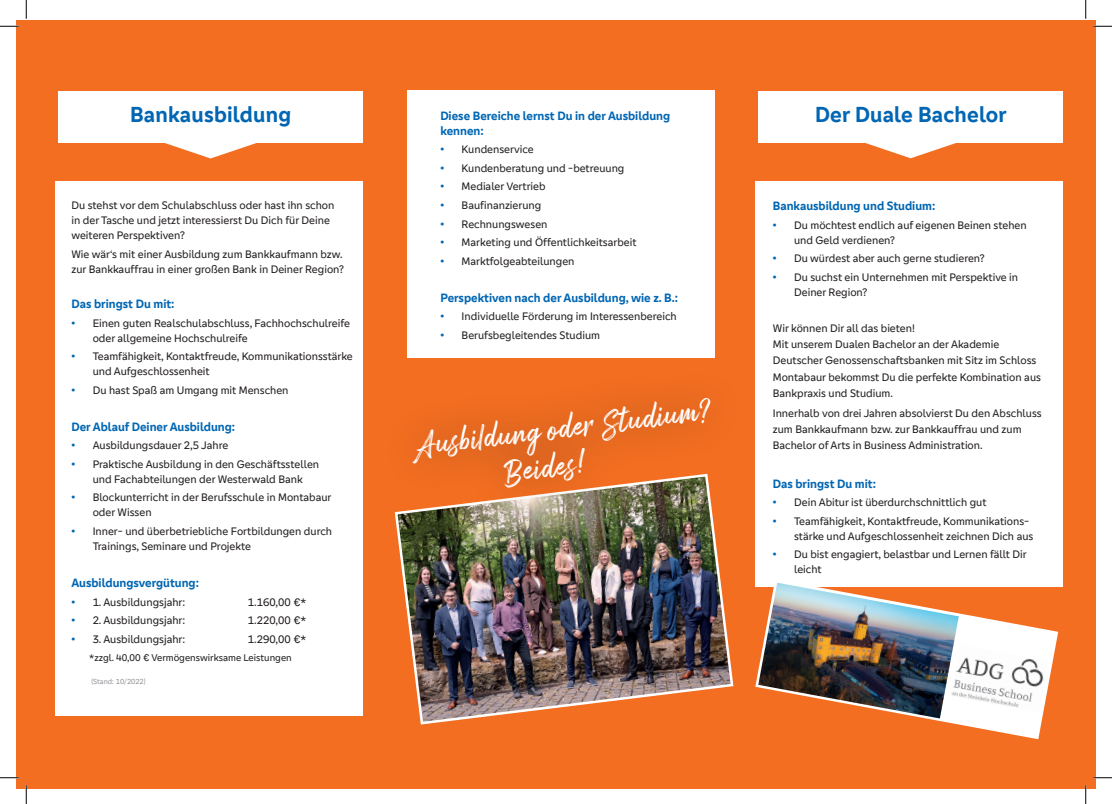
<style>
.page{position:relative;width:1112px;height:804px;background:#fff}
.page>*{position:absolute;margin:0;border:0;box-sizing:border-box;transform-origin:0 0}
.t1{font:30px/37.5px "Arsilon";color:#fff}
.t2{font:700 22.5px "Genos GFG";letter-spacing:.01em;color:#0166b3}
.t3{font:700 12.5px/15px "Genos GFG";color:#0166b3}
.t4{font:11.25px/15px "Genos GFG";color:#231f20}
.t5{font:10px "Genos GFG";color:#231f20}
.t6{font:7.5px "Genos GFG";color:#939598}
.s1{font-family:"Frutiger VR";color:#0166b3}
</style>
<div class="page">
<div style="left:17px;top:20px;width:1079px;height:768px;background:#f36e21"></div>
<div style="left:755px;top:181px;width:308px;height:405px;background:#fff"></div>
<div style="left:407px;top:91px;width:308px;height:267px;background:#fff"></div>
<div style="left:55px;top:181px;width:308px;height:535px;background:#fff"></div>
<img style="left:396px;top:522px;width:338px;height:203px">
<div style="left:380px;top:364px;width:366px;height:158px;background:#231f20;opacity:.5"></div>
<svg style="left:755px;top:586px;width:303px;height:153px"></svg>
<img style="left:758px;top:583px;width:201px;height:135px">
<img style="left:951px;top:645px;width:97px;height:68px">
<div style="left:58px;top:91px;width:305px;height:52px;background:#fff"></div>
<svg style="left:165px;top:143px;width:91px;height:15px"></svg>
<div style="left:758px;top:91px;width:305px;height:51px;background:#fff"></div>
<svg style="left:864px;top:142px;width:93px;height:16px"></svg>
<svg style="left:0;top:25px;width:19px;height:2px"></svg>
<svg style="left:1093px;top:25px;width:19px;height:2px"></svg>
<svg style="left:0;top:777px;width:19px;height:1px"></svg>
<svg style="left:1093px;top:777px;width:19px;height:1px"></svg>
<svg style="left:25px;top:0;width:2px;height:19px"></svg>
<svg style="left:25px;top:785px;width:2px;height:19px"></svg>
<svg style="left:1085px;top:0;width:1px;height:19px"></svg>
<svg style="left:1085px;top:785px;width:1px;height:19px"></svg>
<h2 class="t2" style="left:130px;top:101px;width:163px">Bankausbildung</h2>
<h2 class="t2" style="left:815px;top:101px;width:193px">Der Duale Bachelor</h2>
<p class="t3" style="left:440px;top:108px;width:231px">Diese Bereiche lernst Du in der Ausbildung kennen:</p>
<p class="t4" style="left:440px;top:142px;width:95px"><span class="s1">•</span> Kundenservice</p>
<p class="t4" style="left:440px;top:161px;width:186px"><span class="s1">•</span> Kundenberatung und -betreuung</p>
<p class="t4" style="left:440px;top:179px;width:107px"><span class="s1">•</span> Medialer Vertrieb</p>
<p class="t4" style="left:440px;top:198px;width:102px"><span class="s1">•</span> Baufinanzierung</p>
<p class="t4" style="left:440px;top:216px;width:109px"><span class="s1">•</span> Rechnungswesen</p>
<p class="t4" style="left:440px;top:235px;width:198px"><span class="s1">•</span> Marketing und Öffentlichkeitsarbeit</p>
<p class="t4" style="left:440px;top:253px;width:136px"><span class="s1">•</span> Marktfolgeabteilungen</p>
<p class="t3" style="left:440px;top:290px;width:239px">Perspektiven nach der Ausbildung, wie z. B.:</p>
<p class="t4" style="left:440px;top:309px;width:238px"><span class="s1">•</span> Individuelle Förderung im Interessenbereich</p>
<p class="t4" style="left:440px;top:327px;width:161px"><span class="s1">•</span> Berufsbegleitendes Studium</p>
<p class="t3" style="left:773px;top:198px;width:164px">Bankausbildung und Studium:</p>
<p class="t4" style="left:794px;top:217px;width:234px;text-indent:-21px"><span class="s1">•</span> Du möchtest endlich auf eigenen Beinen stehen und Geld verdienen?</p>
<p class="t4" style="left:773px;top:251px;width:213px"><span class="s1">•</span> Du würdest aber auch gerne studieren?</p>
<p class="t4" style="left:794px;top:269px;width:226px;text-indent:-21px"><span class="s1">•</span> Du suchst ein Unternehmen mit Perspektive in<br>Deiner Region?</p>
<p class="t4" style="left:773px;top:320px;width:270px;line-height:16.2px">Wir können Dir all das bieten!<br>Mit unserem Dualen Bachelor an der Akademie Deutscher Genossenschaftsbanken mit Sitz im Schloss Montabaur bekommst Du die perfekte Kombination aus Bankpraxis und Studium.</p>
<p class="t4" style="left:773px;top:405px;width:270px;line-height:16.2px">Innerhalb von drei Jahren absolvierst Du den Abschluss zum Bankkaufmann bzw. zur Bankkauffrau und zum<br>Bachelor of Arts in Business Administration.</p>
<p class="t3" style="left:773px;top:476px;width:105px">Das bringst Du mit:</p>
<p class="t4" style="left:773px;top:495px;width:215px"><span class="s1">•</span> Dein Abitur ist überdurchschnittlich gut</p>
<p class="t4" style="left:794px;top:513px;width:241px;text-indent:-21px"><span class="s1">•</span> Teamfähigkeit, Kontaktfreude, Kommunikations&shy;stärke und Aufgeschlossenheit zeichnen Dich aus</p>
<p class="t4" style="left:794px;top:547px;width:234px;text-indent:-21px"><span class="s1">•</span> Du bist engagiert, belastbar und Lernen fällt Dir leicht</p>
<p class="t4" style="left:71px;top:198px;width:265px">Du stehst vor dem Schulabschluss oder hast ihn schon in der Tasche und jetzt interessierst Du Dich für Deine weiteren Perspektiven?</p>
<p class="t4" style="left:71px;top:246px;width:274px">Wie wär‘s mit einer Ausbildung zum Bankkaufmann bzw. zur Bankkauffrau in einer großen Bank in Deiner Region?</p>
<p class="t3" style="left:71px;top:296px;width:105px">Das bringst Du mit:</p>
<p class="t4" style="left:93px;top:315px;width:259px;text-indent:-21px"><span class="s1">•</span> Einen guten Realschulabschluss, Fachhochschulreife oder allgemeine Hochschulreife</p>
<p class="t4" style="left:93px;top:349px;width:262px;text-indent:-21px"><span class="s1">•</span> Teamfähigkeit, Kontaktfreude, Kommunikationsstärke und Aufgeschlossenheit</p>
<p class="t4" style="left:71px;top:382px;width:219px"><span class="s1">•</span> Du hast Spaß am Umgang mit Menschen</p>
<p class="t3" style="left:71px;top:419px;width:165px">Der Ablauf Deiner Ausbildung:</p>
<p class="t4" style="left:71px;top:438px;width:158px"><span class="s1">•</span> Ausbildungsdauer 2,5 Jahre</p>
<p class="t4" style="left:71px;top:456px;width:249px;text-align:center"><span class="s1">•</span> Praktische Ausbildung in den Geschäftsstellen und Fachabteilungen der Westerwald Bank</p>
<p class="t4" style="left:93px;top:490px;width:240px;text-indent:-21px"><span class="s1">•</span> Blockunterricht in der Berufsschule in Montabaur oder Wissen</p>
<p class="t4" style="left:93px;top:524px;width:241px;text-indent:-21px"><span class="s1">•</span> Inner- und überbetriebliche Fortbildungen durch<br>Trainings, Seminare und Projekte</p>
<p class="t3" style="left:71px;top:575px;width:129px">Ausbildungsvergütung:</p>
<p class="t4" style="left:71px;top:594px;width:115px"><span class="s1">•</span> 1. Ausbildungsjahr:</p>
<p class="t4" style="left:248px;top:594px;width:60px">1.160,00 €*</p>
<p class="t4" style="left:71px;top:613px;width:115px"><span class="s1">•</span> 2. Ausbildungsjahr:</p>
<p class="t4" style="left:248px;top:613px;width:60px">1.220,00 €*</p>
<p class="t4" style="left:71px;top:631px;width:115px"><span class="s1">•</span> 3. Ausbildungsjahr:</p>
<p class="t4" style="left:248px;top:631px;width:60px">1.290,00 €*</p>
<p class="t5" style="left:89px;top:652px;width:204px">*zzgl. 40,00 € Vermögenswirksame Leistungen</p>
<p class="t6" style="left:91px;top:677px;width:56px">(Stand: 10/2022)</p>
<h1 class="t1" style="left:496px;top:416px;width:218px;text-indent:-84px;rotate:-7deg">Ausbildung oder Studium?<br>Beides!</h1>
</div>
